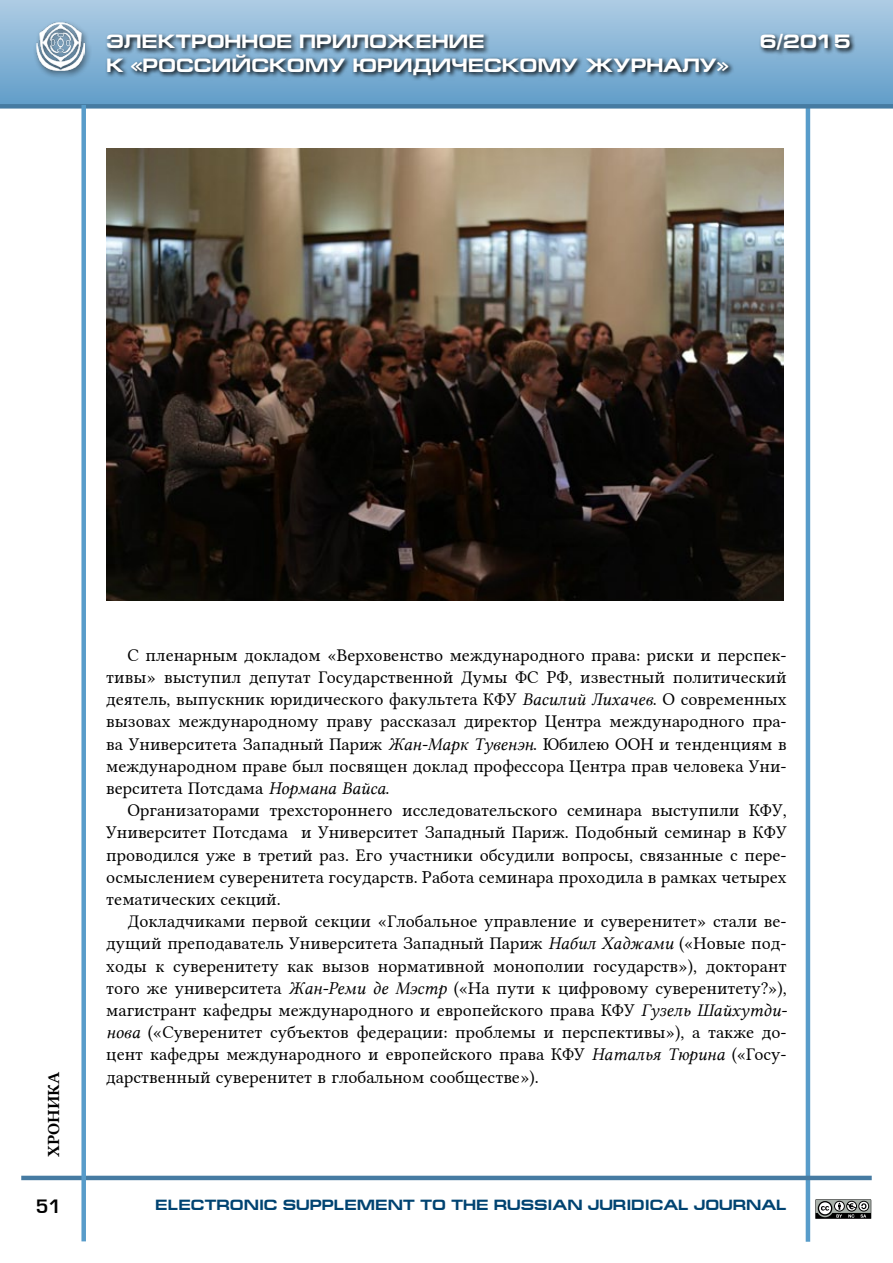
<style>
.page{position:relative;width:893px;height:1263px;background:#fff}
.page>*{position:absolute;margin:0;border:0;box-sizing:border-box;transform-origin:0 0}
.t1{font:700 19.5px "Europe Ext";color:#fff}
.t2{font:18px/22.2px "Lin Libertine";color:#000;text-align:justify}
.t3{font:18px "Europe Demi Normal";color:#000}
.t4{font:16.5px "Lin Libertine B";color:#000}
.t5{font:700 15px "Europe Ext";color:#004371}
.s1{font-family:"Lin Libertine I"}
</style>
<div class="page">
<hr style="left:806px;top:91px;width:4px;height:1151px;background:#589cca">
<hr style="left:21px;top:1176px;width:851px;height:4px;background:#467ba2">
<div style="left:0;top:0;width:893px;height:106px;background:linear-gradient(to bottom,#aecce4,#619dc9)"></div>
<div style="left:0;top:104px;width:893px;height:5px;background:#467ba2"></div>
<div style="left:81px;top:105px;width:5px;height:1136px;background:#589cca"></div>
<div style="left:33px;top:19px;width:59px;height:60px;background:#000;opacity:.63"></div>
<img style="left:37px;top:23px;width:47px;height:47px">
<svg style="left:105px;top:31px;width:751px;height:50px;background:#6b90ab"></svg>
<svg style="left:815px;top:1199px;width:57px;height:20px"></svg>
<img style="left:106px;top:149px;width:677px;height:451px">
<p class="t1" style="left:106px;top:31px;width:380px">ЭЛЕКТРОННОЕ ПРИЛОЖЕНИЕ</p>
<p class="t1" style="left:760px;top:31px;width:92px">6/2015</p>
<p class="t1" style="left:106px;top:54px;width:624px">К «РОССИЙСКОМУ ЮРИДИЧЕСКОМУ ЖУРНАЛУ»</p>
<p class="t4" style="left:43px;top:1157px;width:86px;rotate:-90deg">хроника</p>
<p class="t2" style="left:106px;top:642px;width:682px;text-indent:21px">С пленарным докладом «Верховенство международного права: риски и перспек&shy;тивы» выступил депутат Государственной Думы ФС РФ, известный политический деятель, выпускник юридического факультета КФУ <span class="s1">Василий Лихачев</span>. О современных вызовах международному праву рассказал директор Центра международного пра&shy;ва Университета Западный Париж <span class="s1">Жан-Марк Тувенэн</span>. Юбилею ООН и тенденциям в международном праве был посвящен доклад профессора Центра прав человека Уни&shy;верситета Потсдама <span class="s1">Нормана Вайса</span>.</p>
<p class="t2" style="left:106px;top:797px;width:682px;text-indent:21px">Организаторами трехстороннего исследовательского семинара выступили КФУ, Университет Потсдама и Университет Западный Париж. Подобный семинар в КФУ проводился уже в третий раз. Его участники обсудили вопросы, связанные с пере&shy;осмыслением суверенитета государств. Работа семинара проходила в рамках четырех тематических секций.</p>
<p class="t2" style="left:106px;top:908px;width:682px;text-indent:21px">Докладчиками первой секции «Глобальное управление и суверенитет» стали ве&shy;дущий преподаватель Университета Западный Париж <span class="s1">Набил Хаджами</span> («Новые под&shy;ходы к суверенитету как вызов нормативной монополии государств»), докторант того же университета <span class="s1">Жан-Реми де Мэстр</span> («На пути к цифровому суверенитету?»), магистрант кафедры международного и европейского права КФУ <span class="s1">Гузель Шайхутди&shy;нова</span> («Суверенитет субъектов федерации: проблемы и перспективы»), а также до&shy;цент кафедры международного и европейского права КФУ <span class="s1">Наталья Тюрина</span> («Госу&shy;дарственный суверенитет в глобальном сообществе»).</p>
<p class="t3" style="left:36px;top:1196px;width:27px">51</p>
<p class="t5" style="left:155px;top:1196px;width:633px">ELECTRONIC SUPPLEMENT TO THE RUSSIAN JURIDICAL JOURNAL</p>
</div>
